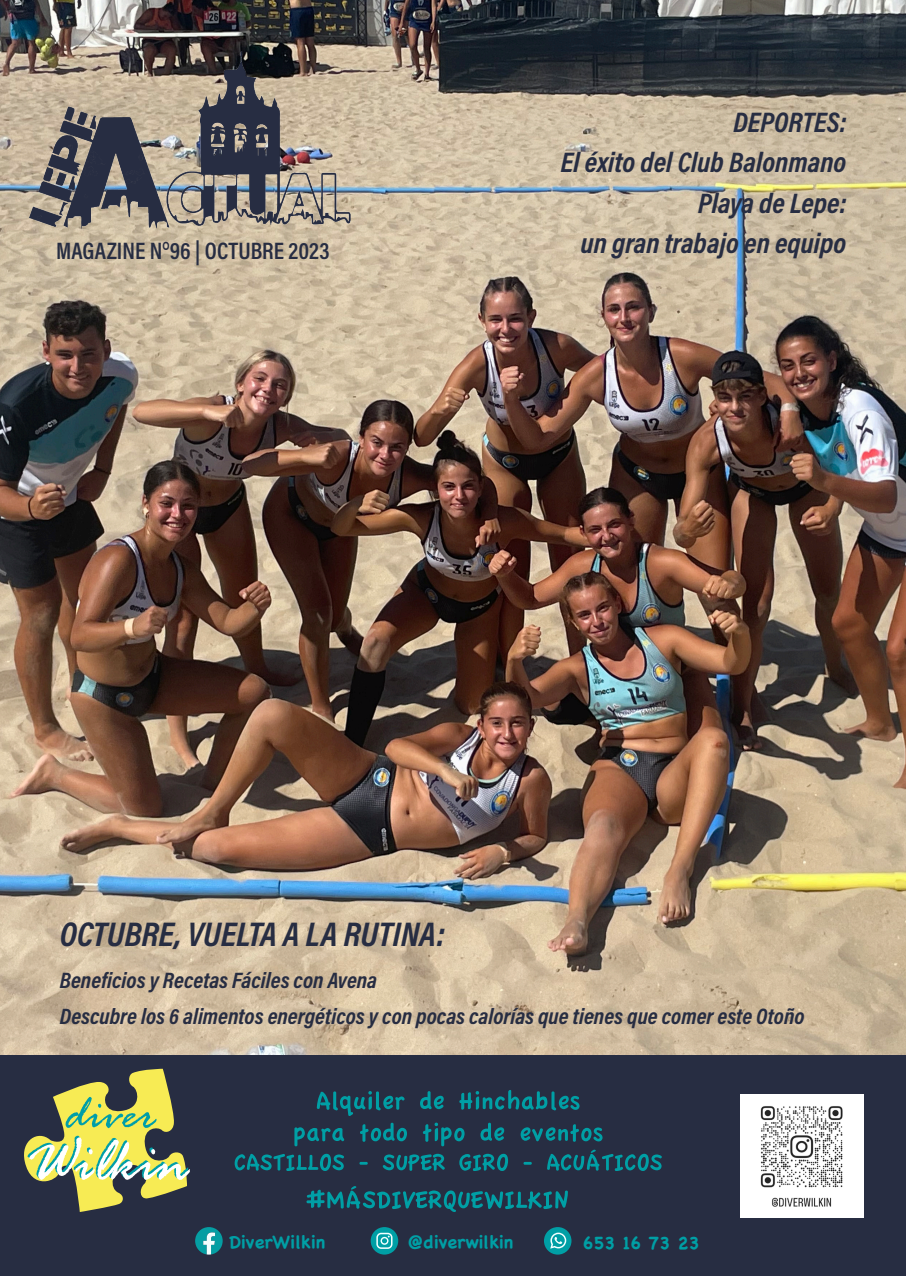
<style>
.page{position:relative;width:906px;height:1276px;background:#fff}
.page>*{position:absolute;margin:0;border:0;box-sizing:border-box;transform-origin:0 0}
.t1{font:34.5px "Acumin Variable Concept";color:#272d42}
.t2{font:28.5px/40.5px "Acumin Variable Concept";color:#272d42;text-align:right}
.Estilo_de_párrafo_4{font:24px "Acumin Variable Concept";color:#272d42}
.t3{font:22.5px "Acumin Variable Concept";color:#272d42}
.t4{font:700 17.85px "Chalkboard";color:#009fa5}
.s1{font-family:"Arial Narrow"}
</style>
<div class="page">
<div style="left:0;top:1054px;width:906px;height:222px;background:#272d42"></div>
<img style="left:0;top:0;width:906px;height:1054px">
<svg style="left:24px;top:1068px;width:166px;height:144px"></svg>
<img style="left:740px;top:1094px;width:123px;height:124px">
<div style="left:371px;top:1227px;width:27px;height:27px;background:#009fa5;border-radius:50%"></div>
<svg style="left:376px;top:1232px;width:16px;height:17px"></svg>
<svg style="left:195px;top:1227px;width:28px;height:27px"></svg>
<div style="left:544px;top:1227px;width:27px;height:27px;background:#009fa5;border-radius:50%"></div>
<svg style="left:550px;top:1232px;width:16px;height:16px"></svg>
<svg style="left:317px;top:1091px;width:87px;height:25px"></svg>
<svg style="left:420px;top:1091px;width:24px;height:18px"></svg>
<svg style="left:459px;top:1090px;width:120px;height:20px"></svg>
<svg style="left:294px;top:1127px;width:50px;height:19px"></svg>
<svg style="left:360px;top:1122px;width:47px;height:19px"></svg>
<svg style="left:423px;top:1122px;width:41px;height:24px"></svg>
<svg style="left:480px;top:1122px;width:24px;height:18px"></svg>
<svg style="left:520px;top:1124px;width:82px;height:17px"></svg>
<svg style="left:235px;top:1153px;width:109px;height:18px"></svg>
<svg style="left:359px;top:1162px;width:9px;height:2px"></svg>
<svg style="left:383px;top:1153px;width:62px;height:17px"></svg>
<svg style="left:459px;top:1153px;width:49px;height:18px"></svg>
<svg style="left:523px;top:1162px;width:9px;height:2px"></svg>
<svg style="left:547px;top:1149px;width:115px;height:22px"></svg>
<svg style="left:306px;top:1186px;width:262px;height:26px"></svg>
<img style="left:30px;top:51px;width:320px;height:177px">
<p class="Estilo_de_párrafo_4" style="left:56px;top:234px;width:275px">MAGAZINE N<span class="s1">º</span>96 | OCTUBRE 2023</p>
<p class="t2" style="left:733px;top:100px;width:114px">DEPORTES:</p>
<p class="t2" style="left:561px;top:141px;width:287px">El éxito del Club Balonmano<br>Playa de Lepe:</p>
<p class="t2" style="left:581px;top:222px;width:267px">un gran trabajo en equipo</p>
<p class="t1" style="left:60px;top:910px;width:386px">OCTUBRE, VUELTA A LA RUTINA:</p>
<p class="t3" style="left:60px;top:965px;width:319px">Beneficios y Recetas Fáciles con Avena</p>
<p class="t3" style="left:60px;top:1001px;width:746px">Descubre los 6 alimentos energéticos y con pocas calorías que tienes que comer este Otoño</p>
<p class="t4" style="left:229px;top:1231px;width:97px">DiverWilkin</p>
<p class="t4" style="left:408px;top:1231px;width:107px">@diverwilkin</p>
<p class="t4" style="left:582px;top:1232px;width:118px">653 16 73 23</p>
</div>
